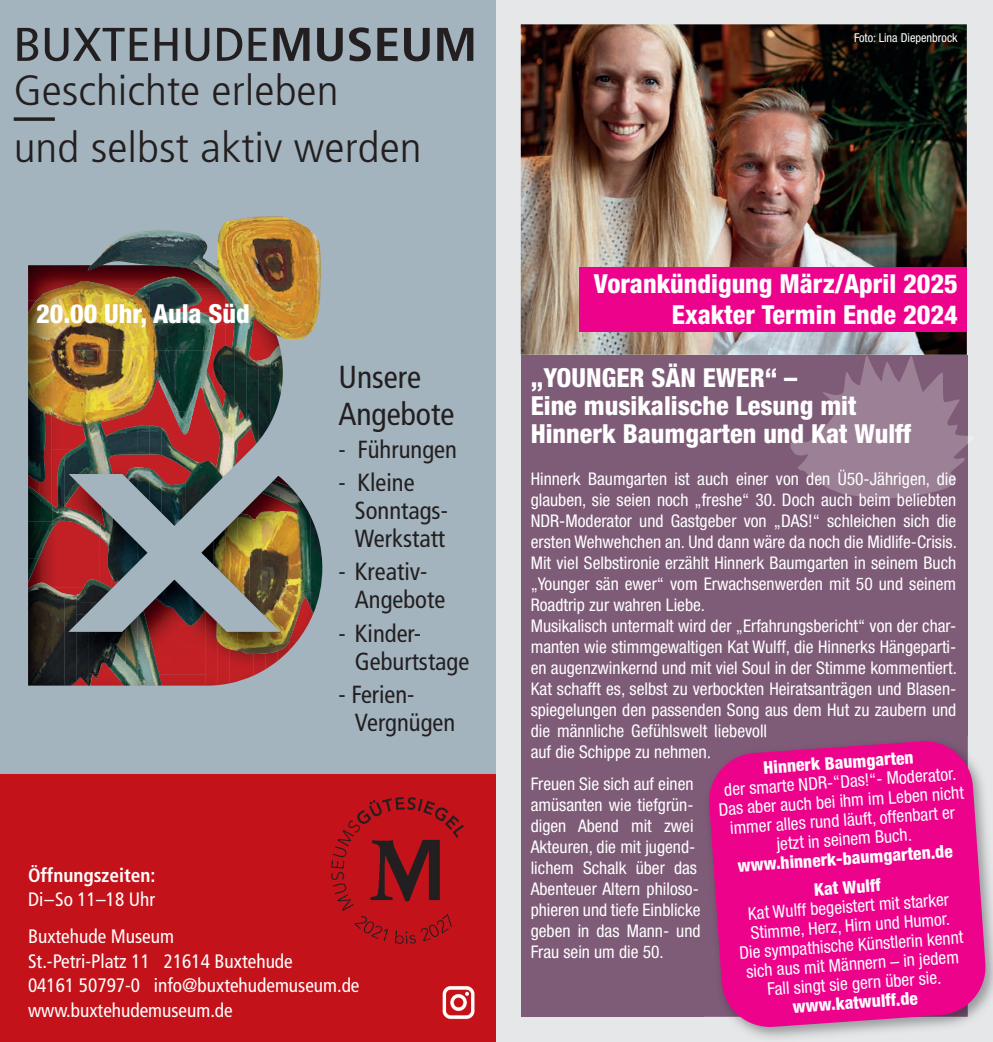
<style>
.page{position:relative;width:993px;height:1042px;background:#fff}
.page>*{position:absolute;margin:0;border:0;box-sizing:border-box;transform-origin:0 0}
.t1{font:condensed 47.25px "Frutiger LT Pro";color:#231f20;scale:1.14 1}
.t2{font:300 condensed 42.35px/57.8px "Frutiger LT Std";color:#231f20;scale:1.11 1}
.t3{font:condensed 31.85px/36.8px "Frutiger LT Pro";color:#231f20}
.t4{font:800 condensed 26.25px/28px "Helvetica Neue LT";color:#fff}
.t5{font:condensed 24.68px/28px "Frutiger LT Pro";color:#231f20}
.t6{font:condensed 19.43px/24.5px "Frutiger LT Pro";color:#fff}
.t7{font:700 condensed 19.43px "Frutiger LT Std";color:#fff}
.t8{font:condensed 17.5px/21px "Helvetica Neue LT";color:#fff}
.t9{font:800 condensed 17.5px/28.9px "Helvetica Neue LT";color:#fff;text-align:center}
.t10{font:condensed 12.25px "Helvetica Neue LT";color:#fff}
.s1{font-family:"Frutiger LT Std";font-weight:700}
</style>
<div class="page">
<div style="left:0;top:0;width:992px;height:1042px;background:#e6e7e9"></div>
<div style="left:0;top:0;width:496px;height:1042px;background:#a3b4be"></div>
<img style="left:113px;top:412px;width:97px;height:49px">
<img style="left:28px;top:265px;width:37px;height:25px">
<img style="left:65px;top:265px;width:23px;height:16px">
<img style="left:258px;top:342px;width:12px;height:4px">
<img style="left:52px;top:424px;width:12px;height:25px">
<img style="left:52px;top:449px;width:12px;height:6px">
<img style="left:246px;top:441px;width:13px;height:13px">
<img style="left:113px;top:454px;width:78px;height:23px">
<img style="left:77px;top:485px;width:24px;height:25px">
<img style="left:274px;top:476px;width:37px;height:40px">
<img style="left:240px;top:505px;width:9px;height:9px">
<img style="left:40px;top:523px;width:60px;height:64px">
<img style="left:100px;top:538px;width:12px;height:51px">
<img style="left:28px;top:558px;width:12px;height:25px">
<svg style="left:112px;top:580px;width:5px;height:8px"></svg>
<img style="left:65px;top:587px;width:12px;height:6px">
<img style="left:146px;top:598px;width:60px;height:76px">
<img style="left:293px;top:614px;width:20px;height:27px">
<img style="left:205px;top:611px;width:13px;height:75px">
<img style="left:217px;top:651px;width:13px;height:34px">
<img style="left:277px;top:654px;width:9px;height:7px">
<img style="left:229px;top:651px;width:24px;height:32px">
<img style="left:265px;top:654px;width:12px;height:15px">
<svg style="left:293px;top:641px;width:4px;height:5px"></svg>
<img style="left:253px;top:654px;width:12px;height:22px">
<img style="left:162px;top:674px;width:44px;height:12px">
<img style="left:98px;top:674px;width:16px;height:12px">
<svg style="left:258px;top:346px;width:12px;height:9px"></svg>
<svg style="left:61px;top:450px;width:3px;height:5px"></svg>
<img style="left:149px;top:342px;width:61px;height:70px">
<img style="left:52px;top:281px;width:73px;height:143px">
<img style="left:137px;top:342px;width:12px;height:159px">
<img style="left:234px;top:342px;width:12px;height:124px">
<img style="left:28px;top:290px;width:24px;height:268px">
<img style="left:125px;top:342px;width:12px;height:147px">
<img style="left:246px;top:342px;width:12px;height:101px">
<img style="left:222px;top:342px;width:12px;height:136px">
<img style="left:210px;top:342px;width:12px;height:148px">
<img style="left:270px;top:342px;width:13px;height:80px">
<img style="left:258px;top:355px;width:13px;height:86px">
<img style="left:161px;top:412px;width:32px;height:24px">
<img style="left:64px;top:424px;width:49px;height:61px">
<img style="left:113px;top:429px;width:12px;height:27px">
<img style="left:149px;top:425px;width:12px;height:88px">
<img style="left:161px;top:436px;width:25px;height:90px">
<img style="left:52px;top:455px;width:12px;height:75px">
<img style="left:186px;top:456px;width:12px;height:58px">
<img style="left:198px;top:461px;width:12px;height:41px">
<img style="left:64px;top:485px;width:16px;height:12px">
<img style="left:64px;top:497px;width:13px;height:26px">
<img style="left:101px;top:506px;width:12px;height:74px">
<img style="left:76px;top:510px;width:25px;height:24px">
<img style="left:113px;top:518px;width:12px;height:65px">
<img style="left:125px;top:530px;width:12px;height:45px">
<svg style="left:95px;top:534px;width:6px;height:4px"></svg>
<img style="left:137px;top:542px;width:10px;height:21px">
<img style="left:28px;top:558px;width:11px;height:24px">
<img style="left:262px;top:480px;width:36px;height:151px">
<img style="left:249px;top:492px;width:13px;height:121px">
<img style="left:298px;top:496px;width:12px;height:119px">
<img style="left:237px;top:514px;width:13px;height:87px">
<img style="left:225px;top:517px;width:12px;height:72px">
<img style="left:310px;top:516px;width:12px;height:98px">
<img style="left:213px;top:529px;width:12px;height:48px">
<img style="left:201px;top:541px;width:12px;height:24px">
<img style="left:216px;top:622px;width:21px;height:29px">
<img style="left:237px;top:631px;width:56px;height:23px">
<img style="left:28px;top:583px;width:37px;height:103px">
<img style="left:77px;top:579px;width:34px;height:24px">
<img style="left:64px;top:593px;width:13px;height:93px">
<img style="left:77px;top:603px;width:20px;height:12px">
<img style="left:137px;top:611px;width:13px;height:75px">
<img style="left:77px;top:615px;width:12px;height:71px">
<img style="left:125px;top:617px;width:12px;height:69px">
<img style="left:89px;top:629px;width:36px;height:45px">
<img style="left:149px;top:635px;width:13px;height:51px">
<svg style="left:89px;top:674px;width:9px;height:12px"></svg>
<svg style="left:114px;top:674px;width:11px;height:12px"></svg>
<img style="left:156px;top:580px;width:49px;height:46px">
<img style="left:88px;top:216px;width:233px;height:126px">
<div style="left:0;top:775px;width:496px;height:267px;background:#c4121a"></div>
<img style="left:442px;top:986px;width:33px;height:34px">
<img style="left:331px;top:796px;width:133px;height:148px">
<svg style="left:14px;top:117px;width:41px;height:4px"></svg>
<img style="left:520px;top:24px;width:446px;height:331px">
<div style="left:579px;top:267px;width:387px;height:65px;background:#ed028c"></div>
<div style="left:520px;top:355px;width:447px;height:661px;background:#7e5b77"></div>
<svg style="left:790px;top:355px;width:178px;height:143px"></svg>
<img style="left:704px;top:736px;width:63px;height:1px">
<img style="left:704px;top:748px;width:2px;height:11px">
<svg style="left:707px;top:739px;width:279px;height:290px;background:#e2138e"></svg>
<h1 class="t1" style="left:13px;top:17px;width:408px">BUXTEHUDE<span class="s1">MUSEUM</span></h1>
<h2 class="t2" style="left:14px;top:62px;width:369px">Geschichte erleben<br>und selbst aktiv werden</h2>
<h3 class="t4" style="left:36px;top:299px;width:215px">20.00 Uhr, Aula Süd</h3>
<h3 class="t3" style="left:338px;top:359px;width:118px">Unsere<br>Angebote</h3>
<h3 class="t5" style="left:338px;top:435px;width:120px">- Führungen</h3>
<h3 class="t5" style="left:355px;top:469px;width:95px;text-indent:-17px">- Kleine<br>Sonntags-<br>Werkstatt</h3>
<h3 class="t5" style="left:355px;top:558px;width:92px;text-indent:-17px">- Kreativ-<br>Angebote</h3>
<h3 class="t5" style="left:355px;top:619px;width:116px;text-indent:-17px">- Kinder-<br>Geburtstage</h3>
<h3 class="t5" style="left:355px;top:680px;width:102px;text-indent:-17px">- Ferien-<br>Vergnügen</h3>
<p class="t7" style="left:28px;top:863px;width:129px">Öffnungszeiten:</p>
<p class="t6" style="left:28px;top:881px;width:147px;line-height:36.8px">Di–So 11–18 Uhr<br>Buxtehude Museum</p>
<p class="t6" style="left:28px;top:949px;width:333px">St.-Petri-Platz 11 21614 Buxtehude<br>04161 50797-0 info@buxtehudemuseum.de www.buxtehudemuseum.de</p>
<p class="t10" style="left:853px;top:31px;width:105px">Foto: Lina Diepenbrock</p>
<h3 class="t4" style="left:593px;top:267px;width:365px;line-height:31.5px;text-align:right">Vorankündigung März/April 2025<br>Exakter Termin Ende 2024</h3>
<h3 class="t4" style="left:530px;top:363px;width:381px">„YOUNGER SÄN EWER“ –<br>Eine musikalische Lesung mit<br>Hinnerk Baumgarten und Kat Wulff</h3>
<p class="t8" style="left:530px;top:468px;width:427px">Hinnerk Baumgarten ist auch einer von den Ü50-Jährigen, die glauben, sie seien noch „freshe“ 30. Doch auch beim beliebten NDR-Moderator und Gastgeber von „DAS!“ schleichen sich die ersten Wehwehchen an. Und dann wäre da noch die Midlife-Crisis.<br>Mit viel Selbstironie erzählt Hinnerk Baumgarten in seinem Buch „Younger sän ewer“ vom Erwachsenwerden mit 50 und seinem Roadtrip zur wahren Liebe.<br>Musikalisch untermalt wird der „Erfahrungsbericht“ von der char&shy;manten wie stimmgewaltigen Kat Wulff, die Hinnerks Hängeparti&shy;en augenzwinkernd und mit viel Soul in der Stimme kommentiert.<br>Kat schafft es, selbst zu verbockten Heiratsanträgen und Blasen&shy;spiegelungen den passenden Song aus dem Hut zu zaubern und die männliche Gefühlswelt liebevoll<br>auf die Schippe zu nehmen.</p>
<p class="t8" style="left:530px;top:773px;width:171px">Freuen Sie sich auf einen amüsanten wie tiefgrün&shy;digen Abend mit zwei<br>Akteuren, die mit jugend&shy;lichem Schalk über das<br>Abenteuer Altern philoso&shy;phieren und tiefe Einblicke geben in das Mann- und<br>Frau sein um die 50.</p>
<p class="t9" style="left:762px;top:753px;width:152px;rotate:-4deg">Hinnerk Baumgarten</p>
<p class="t8" style="left:716px;top:780px;width:247px;line-height:19.2px;text-align:center;rotate:-4deg">der smarte NDR-“Das!“- Moderator.<br>Das aber auch bei ihm im Leben nicht immer alles rund läuft, offenbart er jetzt in seinem Buch.</p>
<p class="t9" style="left:736px;top:851px;width:217px;rotate:-4deg">www.hinnerk-baumgarten.de<br>Kat Wulff</p>
<p class="t8" style="left:735px;top:904px;width:226px;line-height:19.2px;text-align:center;rotate:-4deg">Kat Wulff begeistert mit starker<br>Stimme, Herz, Hirn und Humor.<br>Die sympathische Künstlerin kennt sich aus mit Männern – in jedem<br>Fall singt sie gern über sie.</p>
<p class="t9" style="left:791px;top:992px;width:127px;rotate:-4deg">www.katwulff.de</p>
</div>
